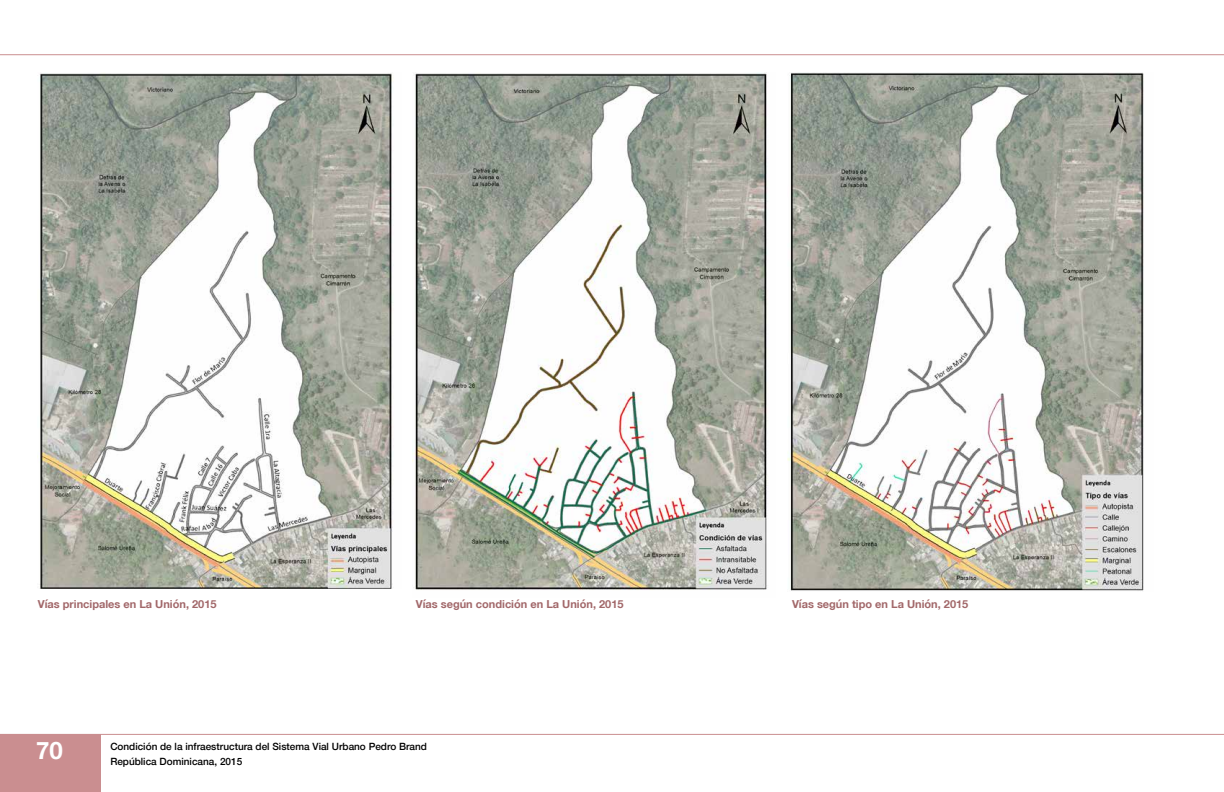
<style>
.page{position:relative;width:1224px;height:792px;background:#fff}
.page>*{position:absolute;margin:0;border:0;box-sizing:border-box;transform-origin:0 0}
.t1{font:700 24px "Helvetica Neue";color:#fff}
.t2{font:700 11px "Helvetica Neue";color:#a2686a}
.t3{font:500 10px/14.4px "Helvetica Neue";color:#000}
</style>
<div class="page">
<div style="left:0;top:734px;width:101px;height:58px;background:#ca8e90"></div>
<hr style="left:0;top:734px;width:1224px;height:1px;background:#ca8e90">
<hr style="left:0;top:54px;width:1224px;height:1px;background:#ca8e90">
<img style="left:39px;top:73px;width:354px;height:515px">
<img style="left:412px;top:72px;width:356px;height:518px">
<img style="left:788px;top:72px;width:356px;height:519px">
<p class="t2" style="left:38px;top:596px;width:180px">Vías principales en La Unión, 2015</p>
<p class="t2" style="left:416px;top:596px;width:209px">Vías según condición en La Unión, 2015</p>
<p class="t2" style="left:792px;top:596px;width:178px">Vías según tipo en La Unión, 2015</p>
<h1 class="t1" style="left:36px;top:731px;width:28px">70</h1>
<p class="t3" style="left:110px;top:739px;width:318px">Condición de la infraestructura del Sistema Vial Urbano Pedro Brand<br>República Dominicana, 2015</p>
</div>
